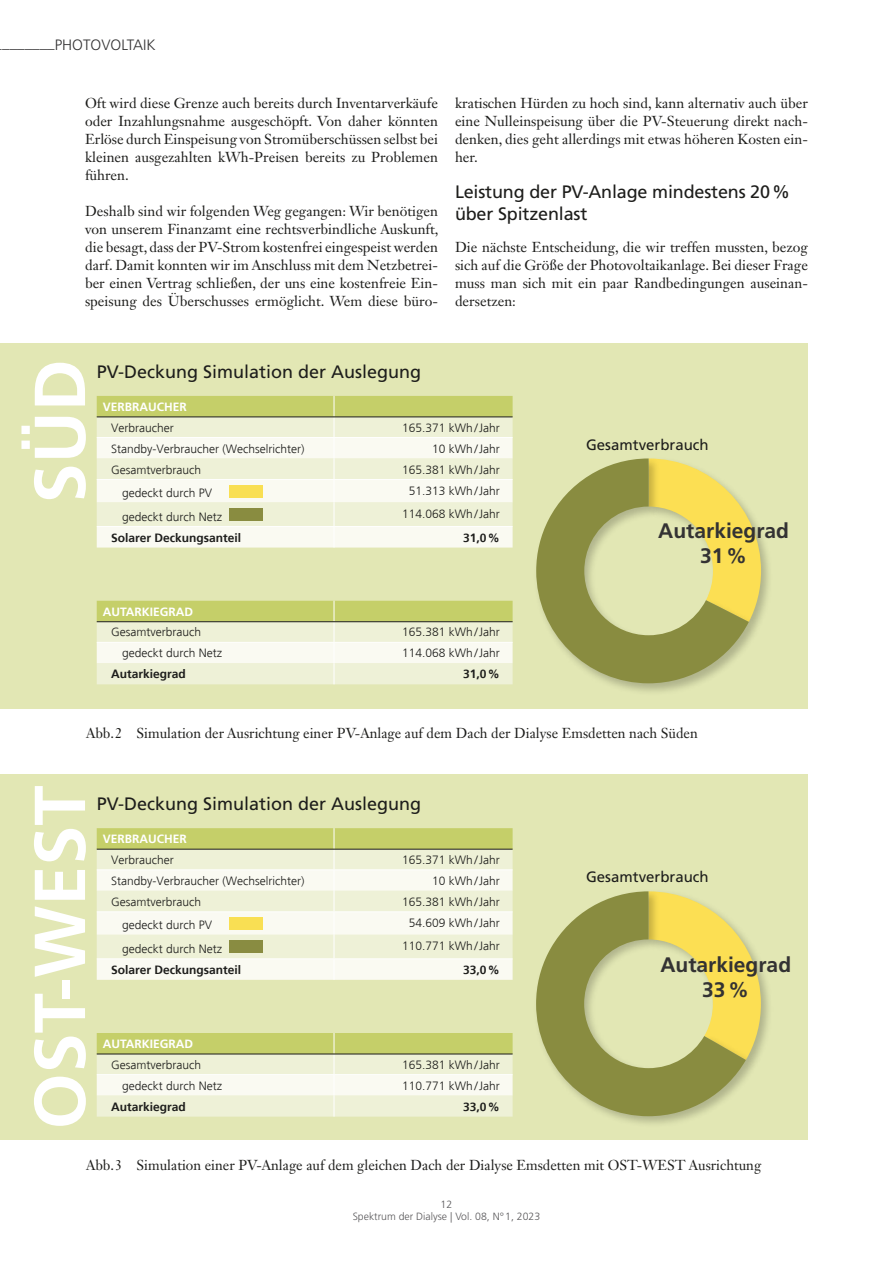
<style>
.page{position:relative;width:893px;height:1263px;background:#fff}
.page>*{position:absolute;margin:0;border:0;box-sizing:border-box;transform-origin:0 0}
.t1{font:700 72px "Frutiger LT Std";color:#fff}
.t2{font:700 21px/25.2px "Frutiger LT Std";color:#333233;text-align:center}
.t3{font:18px/21.6px "Frutiger LT Std";color:#1d1d1b}
.t4{font:15px "Frutiger LT Std";color:#1d1d1b}
.t5{font:300 15px "Frutiger LT Std";color:#333233}
.t6{font:14.25px/18px "Janson Text LT Std";color:#1d1d1b;text-align:justify}
.t7{font:300 12px "Frutiger";color:#1d1d1b}
.t8{font:700 12px "Frutiger";color:#1d1d1b}
.t9{font:700 12px "Frutiger LT Std";color:#fff}
.t10{font:300 10.5px/12.6px "Frutiger LT Std";color:#59585a;text-align:center}
</style>
<div class="page">
<div style="left:0;top:343px;width:808px;height:366px;background:#e2e7b4"></div>
<svg style="left:97px;top:396px;width:416px;height:151px;background:#ecefd2"></svg>
<hr style="left:97px;top:437px;width:237px;height:1px;background:#fff">
<hr style="left:334px;top:437px;width:179px;height:1px;background:#fff">
<hr style="left:97px;top:479px;width:237px;height:1px;background:#fff">
<hr style="left:334px;top:479px;width:179px;height:1px;background:#fff">
<hr style="left:97px;top:526px;width:237px;height:1px;background:#fff">
<hr style="left:334px;top:526px;width:179px;height:1px;background:#fff">
<hr style="left:97px;top:416px;width:237px;height:1px;background:#1d1d1b">
<hr style="left:334px;top:416px;width:179px;height:1px;background:#1d1d1b">
<div style="left:229px;top:485px;width:34px;height:13px;background:#f9df52"></div>
<div style="left:229px;top:508px;width:34px;height:12px;background:#898c40"></div>
<svg style="left:97px;top:601px;width:416px;height:83px;background:#e6eac2"></svg>
<hr style="left:97px;top:642px;width:237px;height:1px;background:#fff">
<hr style="left:334px;top:642px;width:179px;height:1px;background:#fff">
<hr style="left:97px;top:621px;width:237px;height:1px;background:#1d1d1b">
<hr style="left:334px;top:621px;width:179px;height:1px;background:#1d1d1b">
<img style="left:610px;top:508px;width:153px;height:184px">
<svg style="left:536px;top:458px;width:213px;height:225px"></svg>
<div style="left:0;top:774px;width:808px;height:366px;background:#e2e7b4"></div>
<svg style="left:97px;top:828px;width:416px;height:152px;background:#ecefd2"></svg>
<hr style="left:97px;top:869px;width:237px;height:1px;background:#fff">
<hr style="left:334px;top:869px;width:179px;height:1px;background:#fff">
<hr style="left:97px;top:911px;width:237px;height:1px;background:#fff">
<hr style="left:334px;top:911px;width:179px;height:1px;background:#fff">
<hr style="left:97px;top:958px;width:237px;height:1px;background:#fff">
<hr style="left:334px;top:958px;width:179px;height:1px;background:#fff">
<hr style="left:97px;top:849px;width:237px;height:1px;background:#1d1d1b">
<hr style="left:334px;top:849px;width:179px;height:1px;background:#1d1d1b">
<div style="left:229px;top:918px;width:34px;height:12px;background:#f9df53"></div>
<div style="left:229px;top:941px;width:34px;height:12px;background:#898c41"></div>
<svg style="left:97px;top:1033px;width:416px;height:83px;background:#e5e9c1"></svg>
<hr style="left:97px;top:1074px;width:237px;height:1px;background:#fff">
<hr style="left:334px;top:1074px;width:179px;height:1px;background:#fff">
<hr style="left:97px;top:1053px;width:237px;height:1px;background:#1d1d1b">
<hr style="left:334px;top:1053px;width:179px;height:1px;background:#1d1d1b">
<img style="left:613px;top:937px;width:147px;height:187px">
<svg style="left:536px;top:891px;width:210px;height:225px"></svg>
<p class="t5" style="left:2px;top:36px;width:155px">_______PHOTOVOLTAIK</p>
<p class="t6" style="left:85px;top:94px;width:354px">Oft wird diese Grenze auch bereits durch Inventarverkäufe oder Inzahlungsnahme ausgeschöpft. Von daher könnten Erlöse durch Einspeisung von Stromüberschüssen selbst bei kleinen ausgezahlten kWh-Preisen bereits zu Problemen führen.</p>
<p class="t6" style="left:85px;top:202px;width:355px">Deshalb sind wir folgenden Weg gegangen: Wir benötigen von unserem Finanzamt eine rechtsverbindliche Auskunft, die besagt, dass der PV-Strom kostenfrei eingespeist werden darf. Damit konnten wir im Anschluss mit dem Netzbetrei&shy;ber einen Vertrag schließen, der uns eine kostenfreie Ein&shy;speisung des Überschusses ermöglicht. Wem diese büro-</p>
<p class="t6" style="left:455px;top:94px;width:354px">kratischen Hürden zu hoch sind, kann alternativ auch über eine Nulleinspeisung über die PV-Steuerung direkt nach&shy;denken, dies geht allerdings mit etwas höheren Kosten ein&shy;her.</p>
<p class="t3" style="left:455px;top:181px;width:337px">Leistung der PV-Anlage mindestens 20% über Spitzenlast</p>
<p class="t6" style="left:455px;top:238px;width:354px">Die nächste Entscheidung, die wir treffen mussten, bezog sich auf die Größe der Photovoltaikanlage. Bei dieser Frage muss man sich mit ein paar Randbedingungen auseinan&shy;dersetzen:</p>
<h1 class="t1" style="left:18px;top:503px;width:145px;rotate:-90deg">SÜD</h1>
<p class="t3" style="left:97px;top:361px;width:326px">PV-Deckung Simulation der Auslegung</p>
<p class="t9" style="left:103px;top:400px;width:86px">VERBRAUCHER</p>
<p class="t7" style="left:111px;top:421px;width:64px">Verbraucher</p>
<p class="t7" style="left:402px;top:421px;width:99px">165.371 kWh/Jahr</p>
<p class="t7" style="left:111px;top:442px;width:195px">Standby-Verbraucher (Wechselrichter)</p>
<p class="t7" style="left:432px;top:442px;width:69px">10 kWh/Jahr</p>
<p class="t7" style="left:111px;top:463px;width:91px">Gesamtverbrauch</p>
<p class="t7" style="left:402px;top:463px;width:99px">165.381 kWh/Jahr</p>
<p class="t7" style="left:122px;top:486px;width:92px">gedeckt durch PV</p>
<p class="t7" style="left:409px;top:484px;width:93px">51.313 kWh/Jahr</p>
<p class="t7" style="left:122px;top:510px;width:102px">gedeckt durch Netz</p>
<p class="t7" style="left:402px;top:507px;width:99px">114.068 kWh/Jahr</p>
<p class="t8" style="left:111px;top:530px;width:132px">Solarer Deckungsanteil</p>
<p class="t8" style="left:463px;top:530px;width:38px">31,0%</p>
<p class="t9" style="left:103px;top:604px;width:92px">AUTARKIEGRAD</p>
<p class="t7" style="left:111px;top:625px;width:91px">Gesamtverbrauch</p>
<p class="t7" style="left:402px;top:625px;width:99px">165.381 kWh/Jahr</p>
<p class="t7" style="left:122px;top:646px;width:102px">gedeckt durch Netz</p>
<p class="t7" style="left:402px;top:646px;width:99px">114.068 kWh/Jahr</p>
<p class="t8" style="left:111px;top:667px;width:76px">Autarkiegrad</p>
<p class="t8" style="left:463px;top:667px;width:38px">31,0%</p>
<p class="t4" style="left:586px;top:436px;width:124px">Gesamtverbrauch</p>
<h2 class="t2" style="left:658px;top:518px;width:132px">Autarkiegrad<br>31%</h2>
<p class="t6" style="left:86px;top:724px;width:613px">Abb.2 Simulation der Ausrichtung einer PV-Anlage auf dem Dach der Dialyse Emsdetten nach Süden</p>
<h1 class="t1" style="left:18px;top:1129px;width:345px;rotate:-90deg">OST-WEST</h1>
<p class="t3" style="left:97px;top:793px;width:326px">PV-Deckung Simulation der Auslegung</p>
<p class="t9" style="left:103px;top:832px;width:86px">VERBRAUCHER</p>
<p class="t7" style="left:111px;top:853px;width:64px">Verbraucher</p>
<p class="t7" style="left:402px;top:853px;width:99px">165.371 kWh/Jahr</p>
<p class="t7" style="left:111px;top:874px;width:195px">Standby-Verbraucher (Wechselrichter)</p>
<p class="t7" style="left:432px;top:874px;width:69px">10 kWh/Jahr</p>
<p class="t7" style="left:111px;top:895px;width:91px">Gesamtverbrauch</p>
<p class="t7" style="left:402px;top:895px;width:99px">165.381 kWh/Jahr</p>
<p class="t7" style="left:122px;top:918px;width:92px">gedeckt durch PV</p>
<p class="t7" style="left:409px;top:916px;width:93px">54.609 kWh/Jahr</p>
<p class="t7" style="left:122px;top:942px;width:102px">gedeckt durch Netz</p>
<p class="t7" style="left:402px;top:939px;width:99px">110.771 kWh/Jahr</p>
<p class="t8" style="left:111px;top:962px;width:132px">Solarer Deckungsanteil</p>
<p class="t8" style="left:463px;top:962px;width:38px">33,0%</p>
<p class="t9" style="left:103px;top:1037px;width:92px">AUTARKIEGRAD</p>
<p class="t7" style="left:111px;top:1058px;width:91px">Gesamtverbrauch</p>
<p class="t7" style="left:402px;top:1058px;width:99px">165.381 kWh/Jahr</p>
<p class="t7" style="left:122px;top:1079px;width:102px">gedeckt durch Netz</p>
<p class="t7" style="left:402px;top:1079px;width:99px">110.771 kWh/Jahr</p>
<p class="t8" style="left:111px;top:1099px;width:76px">Autarkiegrad</p>
<p class="t8" style="left:463px;top:1099px;width:38px">33,0%</p>
<p class="t4" style="left:586px;top:868px;width:124px">Gesamtverbrauch</p>
<h2 class="t2" style="left:660px;top:952px;width:132px">Autarkiegrad<br>33%</h2>
<p class="t6" style="left:86px;top:1156px;width:677px">Abb.3 Simulation einer PV-Anlage auf dem gleichen Dach der Dialyse Emsdetten mit OST-WEST Ausrichtung</p>
<p class="t10" style="left:353px;top:1198px;width:189px">12<br>Spektrum der Dialyse | Vol. 08, N°1, 2023</p>
</div>
